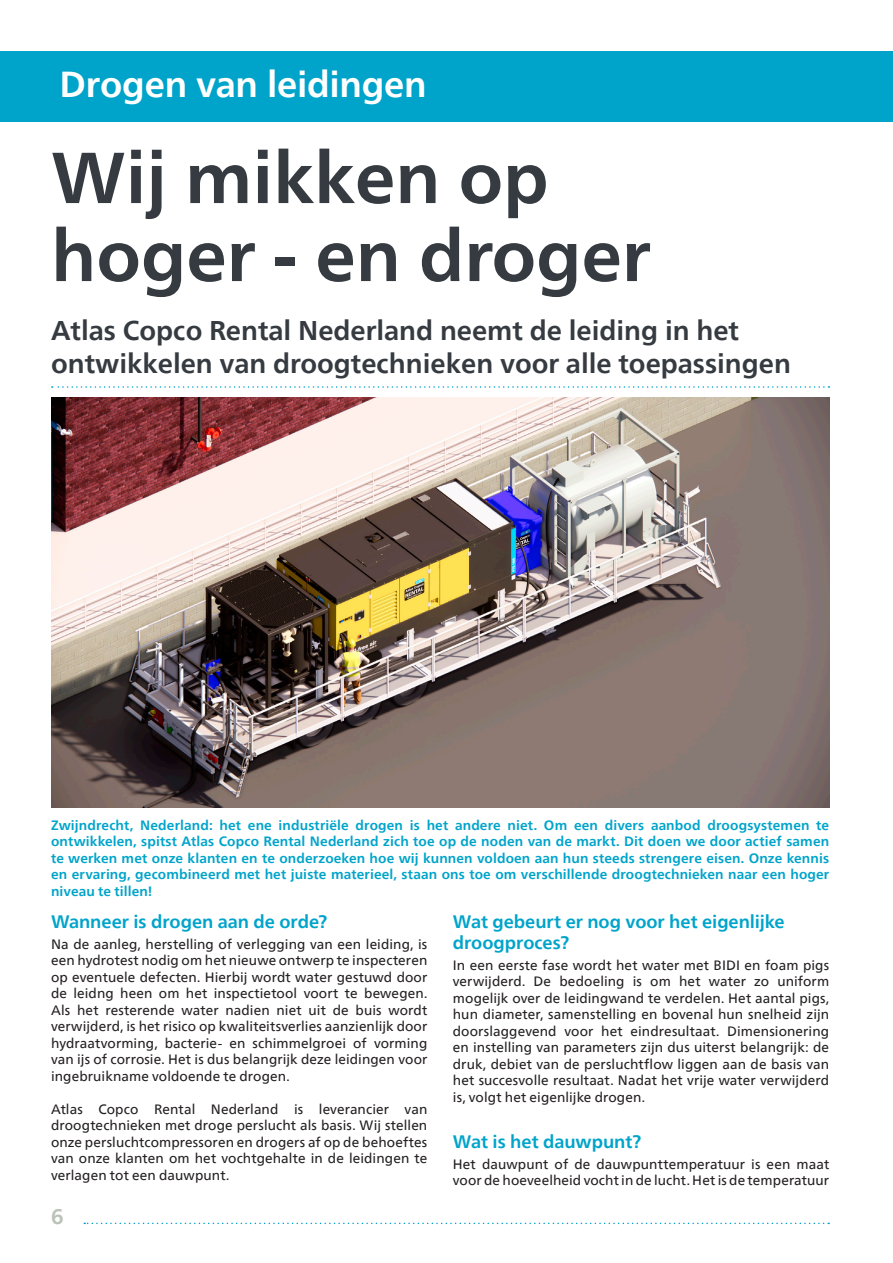
<style>
.page{position:relative;width:893px;height:1263px;background:#fff}
.page>*{position:absolute;margin:0;border:0;box-sizing:border-box;transform-origin:0 0}
.t1{font:700 72px "Neue Frutiger World";color:#353b40}
.t2{font:700 36px "Neue Frutiger World";letter-spacing:-.005em;color:#fff}
.t3{font:700 27px "Neue Frutiger World";color:#353b40}
.t4{font:700 21px "Neue Frutiger World";color:#bcc3b8}
.t5{font:700 18px/21px "Neue Frutiger World";letter-spacing:-.005em;color:#00a4ca}
.t6{font:13.5px/16.5px "Neue Frutiger World";letter-spacing:.01em;color:#231f20;text-align:justify}
.t7{font:700 13.5px/16.5px "Neue Frutiger World";letter-spacing:.01em;color:#00a4ca;text-align:justify}
</style>
<div class="page">
<svg style="left:84px;top:1222px;width:745px;height:2px"></svg>
<svg style="left:52px;top:386px;width:777px;height:2px"></svg>
<div style="left:0;top:51px;width:893px;height:70px;background:#00a4ca"></div>
<img style="left:51px;top:398px;width:778px;height:410px">
<p class="t2" style="left:60px;top:53px;width:369px">Drogen van leidingen</p>
<p class="t1" style="left:51px;top:114px;width:499px">Wij mikken op</p>
<p class="t1" style="left:51px;top:192px;width:601px">hoger - en droger</p>
<p class="t3" style="left:51px;top:306px;width:690px">Atlas Copco Rental Nederland neemt de leiding in het</p>
<p class="t3" style="left:51px;top:339px;width:741px">ontwikkelen van droogtechnieken voor alle toepassingen</p>
<p class="t7" style="left:51px;top:817px;width:780px">Zwijndrecht, Nederland: het ene industriële drogen is het andere niet. Om een divers aanbod droogsystemen te ontwikkelen, spitst Atlas Copco Rental Nederland zich toe op de noden van de markt. Dit doen we door actief samen te werken met onze klanten en te onderzoeken hoe wij kunnen voldoen aan hun steeds strengere eisen. Onze kennis en ervaring, gecombineerd met het juiste materieel, staan ons toe om verschillende droogtechnieken naar een hoger niveau te tillen!</p>
<p class="t5" style="left:51px;top:911px;width:278px">Wanneer is drogen aan de orde?</p>
<p class="t6" style="left:51px;top:936px;width:378px">Na de aanleg, herstelling of verlegging van een leiding, is een hydrotest nodig om het nieuwe ontwerp te inspecteren op eventuele defecten. Hierbij wordt water gestuwd door de leidng heen om het inspectietool voort te bewegen.<br>Als het resterende water nadien niet uit de buis wordt verwijderd, is het risico op kwaliteitsverlies aanzienlijk door hydraatvorming, bacterie- en schimmelgroei of vorming van ijs of corrosie. Het is dus belangrijk deze leidingen voor ingebruikname voldoende te drogen.</p>
<p class="t6" style="left:51px;top:1101px;width:378px">Atlas Copco Rental Nederland is leverancier van droogtechnieken met droge perslucht als basis. Wij stellen onze persluchtcompressoren en drogers af op de behoeftes van onze klanten om het vochtgehalte in de leidingen te verlagen tot een dauwpunt.</p>
<p class="t5" style="left:453px;top:911px;width:333px">Wat gebeurt er nog voor het eigenlijke droogproces?</p>
<p class="t6" style="left:453px;top:957px;width:378px">In een eerste fase wordt het water met BIDI en foam pigs verwijderd. De bedoeling is om het water zo uniform mogelijk over de leidingwand te verdelen. Het aantal pigs, hun diameter, samenstelling en bovenal hun snelheid zijn doorslaggevend voor het eindresultaat. Dimensionering en instelling van parameters zijn dus uiterst belangrijk: de druk, debiet van de persluchtflow liggen aan de basis van het succesvolle resultaat. Nadat het vrije water verwijderd is, volgt het eigenlijke drogen.</p>
<p class="t5" style="left:453px;top:1131px;width:190px">Wat is het dauwpunt?</p>
<p class="t6" style="left:453px;top:1156px;width:378px">Het dauwpunt of de dauwpunttemperatuur is een maat voor de hoeveelheid vocht in de lucht. Het is de temperatuur</p>
<h3 class="t4" style="left:51px;top:1198px;width:14px">6</h3>
</div>
